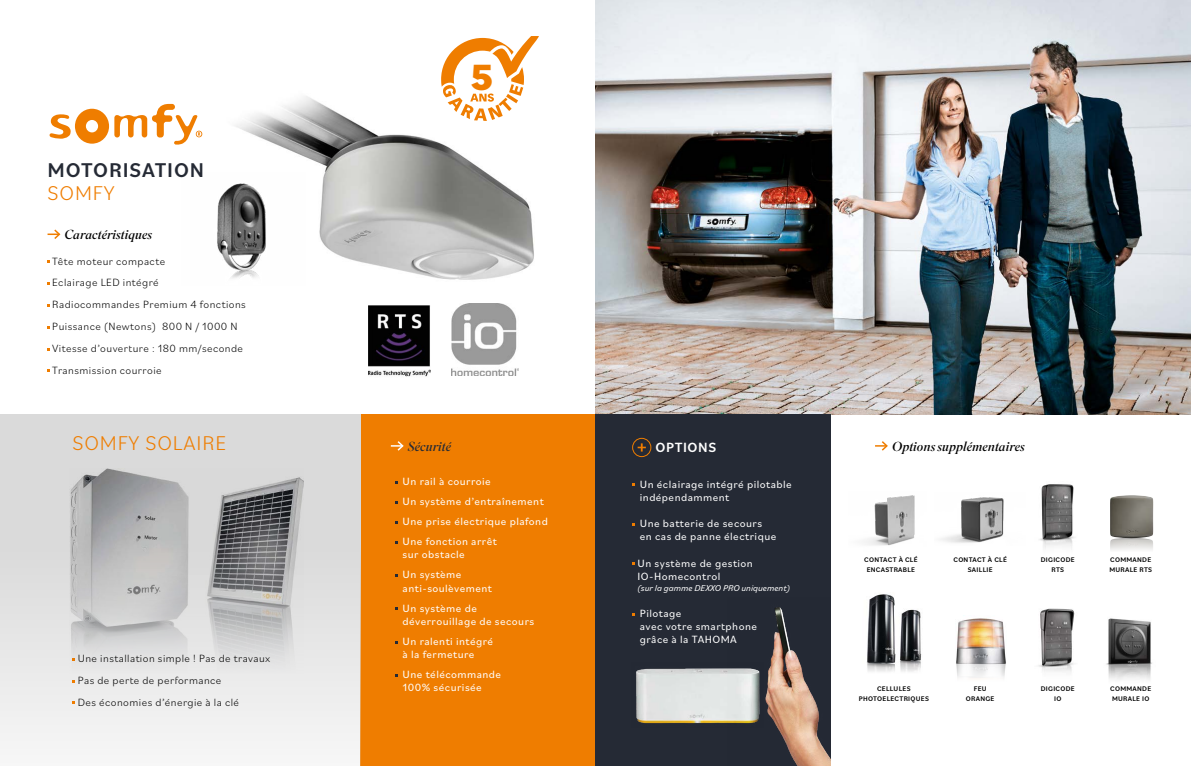
<style>
.page{position:relative;width:1191px;height:766px;background:#fff}
.page>*{position:absolute;margin:0;border:0;box-sizing:border-box;transform-origin:0 0}
.t1{font:800 38.2px "Bilo";color:#ef7d00}
.t2{font:300 20.9px "Bilo";letter-spacing:.04em;color:#ef7d00}
.t3{font:500 20.9px "Bilo";letter-spacing:.04em;color:#252a35}
.t4{font:500 14px "Bilo";letter-spacing:.04em;color:#fff}
.t5{font:italic 13px "Superior Title";color:#000}
.t6{font:italic 13px "Superior Title";color:#252a35}
.t7{font:11px/20px "Bilo";letter-spacing:.04em;color:#fff}
.t8{font:300 11px/21.8px "Bilo";letter-spacing:.04em;color:#000}
.t9{font:italic 9px "Bilo";color:#fff}
.t10{font:500 7px/9.8px "Bilo";letter-spacing:.04em;color:#000;text-align:center}
</style>
<div class="page">
<img style="left:168px;top:96px;width:366px;height:184px">
<div style="left:360px;top:414px;width:235px;height:351px;background:#ef7d00"></div>
<div style="left:0;top:414px;width:360px;height:351px;background:linear-gradient(to bottom,#d3d3d3,#f2f2f2)"></div>
<svg style="left:49px;top:104px;width:153px;height:41px"></svg>
<img style="left:182px;top:173px;width:123px;height:107px">
<img style="left:864px;top:495px;width:51px;height:51px">
<img style="left:940px;top:497px;width:64px;height:46px">
<img style="left:1039px;top:484px;width:36px;height:65px">
<img style="left:1110px;top:495px;width:43px;height:55px">
<img style="left:867px;top:594px;width:55px;height:78px">
<img style="left:956px;top:618px;width:50px;height:44px">
<img style="left:956px;top:662px;width:50px;height:17px">
<img style="left:595px;top:0;width:596px;height:414px">
<svg style="left:391px;top:441px;width:13px;height:10px"></svg>
<svg style="left:875px;top:441px;width:13px;height:10px"></svg>
<svg style="left:48px;top:229px;width:13px;height:10px"></svg>
<img style="left:451px;top:303px;width:67px;height:72px">
<img style="left:369px;top:305px;width:61px;height:72px">
<svg style="left:441px;top:36px;width:98px;height:85px"></svg>
<img style="left:69px;top:468px;width:235px;height:205px">
<div style="left:595px;top:414px;width:236px;height:351px;background:#252a35"></div>
<div style="left:632px;top:438px;width:19px;height:19px;border:1px solid #ef7d00;border-radius:50%"></div>
<svg style="left:637px;top:443px;width:9px;height:8px"></svg>
<img style="left:636px;top:668px;width:91px;height:56px">
<img style="left:727px;top:607px;width:104px;height:158px">
<img style="left:1038px;top:608px;width:37px;height:64px">
<img style="left:1106px;top:618px;width:46px;height:62px">
<h1 class="t1" style="left:470px;top:51px;width:24px">5</h1>
<h2 class="t3" style="left:48px;top:156px;width:158px">MOTORISATION</h2>
<h2 class="t2" style="left:48px;top:179px;width:68px">SOMFY</h2>
<p class="t5" style="left:65px;top:227px;width:89px">Caractéristiques</p>
<p class="t8" style="left:52px;top:249px;width:195px">Tête moteur compacte<br>Eclairage LED intégré<br>Radiocommandes Premium 4 fonctions<br>Puissance (Newtons) 800 N / 1000 N<br>Vitesse d’ouverture : 180 mm/seconde<br>Transmission courroie</p>
<h2 class="t2" style="left:72px;top:428px;width:155px">SOMFY SOLAIRE</h2>
<p class="t4" style="left:655px;top:437px;width:62px">OPTIONS</p>
<p class="t7" style="left:640px;top:476px;width:153px;line-height:13.2px">Un éclairage intégré pilotable indépendamment</p>
<p class="t7" style="left:640px;top:516px;width:138px;line-height:13.2px">Une batterie de secours en cas de panne électrique</p>
<p class="t7" style="left:637px;top:555px;width:117px;line-height:13.2px">Un système de gestion<br>IO-Homecontrol</p>
<p class="t9" style="left:637px;top:581px;width:154px">(sur la gamme DEXXO PRO uniquement)</p>
<p class="t7" style="left:640px;top:606px;width:119px;line-height:13.2px">Pilotage<br>avec votre smartphone grâce à la TAHOMA</p>
<p class="t6" style="left:408px;top:438px;width:45px">Sécurité</p>
<p class="t5" style="left:892px;top:438px;width:134px">Options supplémentaires</p>
<p class="t7" style="left:402px;top:471px;width:147px">Un rail à courroie<br>Un système d’entraînement<br>Une prise électrique plafond<br>Une fonction arrêt</p>
<p class="t7" style="left:402px;top:544px;width:64px">sur obstacle<br>Un système</p>
<p class="t7" style="left:402px;top:577px;width:91px">anti-soulèvement<br>Un système de</p>
<p class="t7" style="left:402px;top:610px;width:133px">déverrouillage de secours<br>Un ralenti intégré</p>
<p class="t7" style="left:402px;top:643px;width:100px">à la fermeture<br>Une télécommande</p>
<p class="t7" style="left:402px;top:677px;width:81px">100% sécurisée</p>
<p class="t10" style="left:864px;top:554px;width:55px">CONTACT À CLÉ<br>ENCASTRABLE</p>
<p class="t10" style="left:953px;top:554px;width:55px">CONTACT À CLÉ<br>SAILLIE</p>
<p class="t8" style="left:78px;top:647px;width:194px">Une installation simple ! Pas de travaux<br>Pas de perte de performance<br>Des économies d’énergie à la clé</p>
<p class="t10" style="left:858px;top:683px;width:72px">CELLULES<br>PHOTOELECTRIQUES</p>
<p class="t10" style="left:966px;top:683px;width:30px">FEU<br>ORANGE</p>
<p class="t10" style="left:1040px;top:554px;width:35px">DIGICODE<br>RTS</p>
<p class="t10" style="left:1109px;top:554px;width:44px;text-align:left">COMMANDE<br>MURALE RTS</p>
<p class="t10" style="left:1040px;top:683px;width:35px">DIGICODE<br>IO</p>
<p class="t10" style="left:1110px;top:683px;width:43px;text-align:left">COMMANDE<br>MURALE IO</p>
</div>
